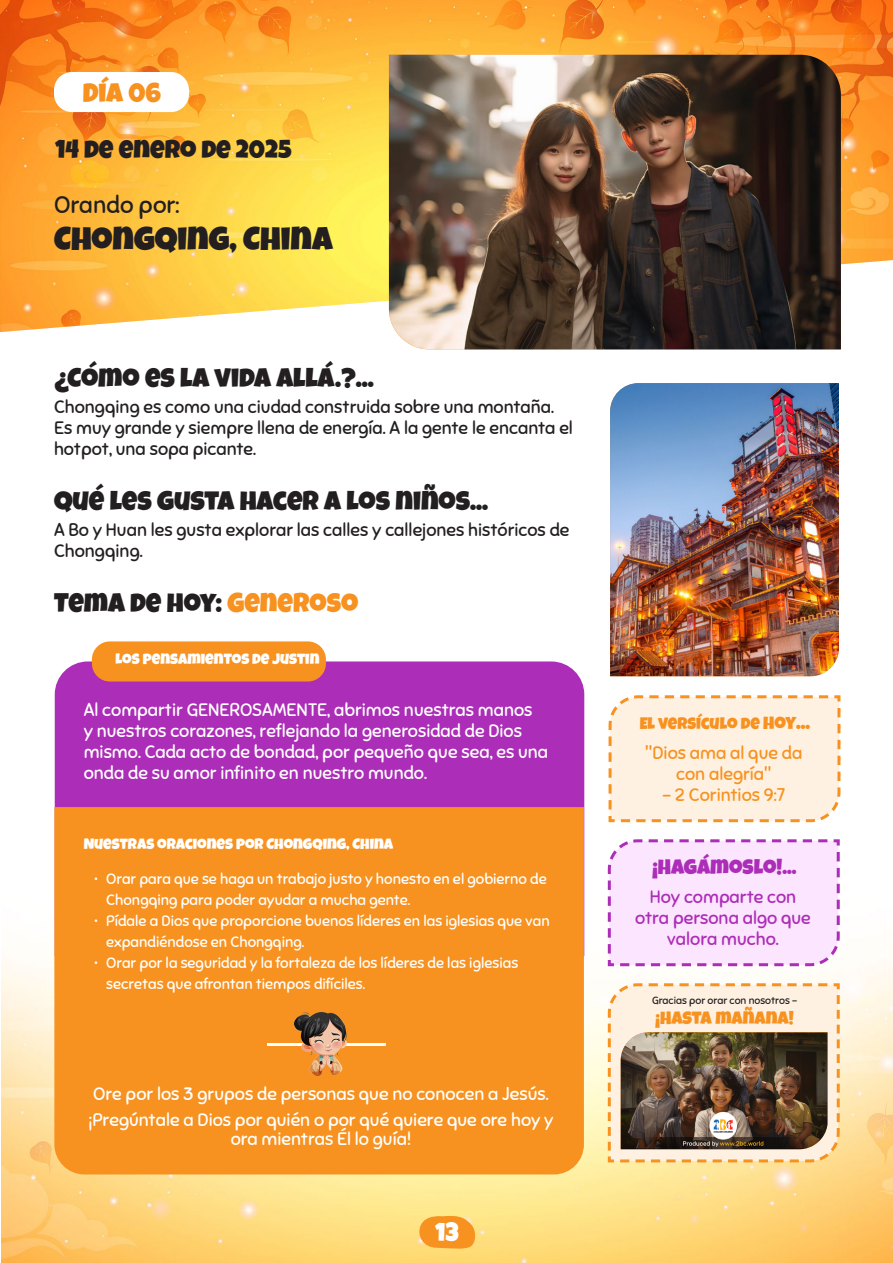
<style>
.page{position:relative;width:893px;height:1263px;background:#fff}
.page>*{position:absolute;margin:0;border:0;box-sizing:border-box;transform-origin:0 0}
.City_Name{font:33px "Luckiest Guy";color:#231f20}
.Header_3{font:27px "Luckiest Guy";color:#231f20}
.Header_3-2{font:27px "Luckiest Guy";color:#f79220}
.Date{font:25.5px "Luckiest Guy";color:#231f20}
.t1{font:25.5px "Luckiest Guy";color:#fff}
.Praying_for{font:24px "Sniglet";color:#231f20}
.Today_s_Verse{font:21px "Luckiest Guy";color:#ac2db7}
.t2{font:18px/21px "Sniglet";color:#fff}
.t3{font:18px/21px "Sniglet";color:#231f20}
.Bible_Verse_2{font:18px/21px "Sniglet";color:#ac2db7;text-align:center}
.Bible_Verse_2-2{font:18px/21px "Sniglet";color:#f79220;text-align:center}
.Today_s_Verse-2{font:18px "Luckiest Guy";color:#f79220}
.Today_s_Verse-3{font:16.5px "Luckiest Guy";color:#f79220}
.t4{font:15px/21px "Sniglet";color:#fff}
.Justin_s_thoughts{font:15px "Luckiest Guy";color:#fff}
.Bible_Verse_2-3{font:10.5px "Sniglet";color:#231f20}
.s1{color:#f79220}
.s2{font-size:18px}
.s3{font-size:21px}
</style>
<div class="page">
<img style="left:2px;top:739px;width:891px;height:524px">
<svg style="left:416px;top:1214px;width:60px;height:36px;background:#f8a83d"></svg>
<img style="left:0;top:0;width:893px;height:332px">
<div style="left:55px;top:661px;width:529px;height:146px;background:#ac2db7"></div>
<img style="left:389px;top:55px;width:452px;height:294px">
<div style="left:54px;top:72px;width:135px;height:40px;background:#fff;border-radius:18px"></div>
<div style="left:92px;top:641px;width:234px;height:40px;background:#f79220;border-radius:18px"></div>
<div style="left:54px;top:807px;width:530px;height:367px;background:#f79220"></div>
<hr style="left:267px;top:1043px;width:118px;height:2px;background:#fff">
<img style="left:294px;top:1012px;width:53px;height:64px">
<img style="left:610px;top:383px;width:229px;height:293px">
<svg style="left:607px;top:695px;width:235px;height:129px;background:#feeddb"></svg>
<svg style="left:606px;top:838px;width:235px;height:130px;background:#f8dffa"></svg>
<svg style="left:606px;top:982px;width:235px;height:182px;background:#fde8ce"></svg>
<img style="left:621px;top:1032px;width:206px;height:117px">
<p class="Header_3-2" style="left:83px;top:75px;width:80px">DÍA 06</p>
<p class="Date" style="left:56px;top:133px;width:238px">14 DE ENERO DE 2025</p>
<p class="Praying_for" style="left:54px;top:191px;width:127px">Orando por:</p>
<p class="City_Name" style="left:54px;top:217px;width:280px">CHONGQING, CHINA</p>
<p class="Header_3" style="left:54px;top:360px;width:321px">¿CÓMO ES LA VIDA ALLÁ.?...</p>
<p class="t3" style="left:54px;top:396px;width:520px">Chongqing es como una ciudad construida sobre una montaña.<br>Es muy grande y siempre llena de energía. A la gente le encanta el hotpot, una sopa picante.</p>
<p class="Header_3" style="left:54px;top:483px;width:436px">QUÉ LES GUSTA HACER A LOS NIÑOS...</p>
<p class="t3" style="left:54px;top:519px;width:517px">A Bo y Huan les gusta explorar las calles y callejones históricos de<br>Chongqing.</p>
<p class="Header_3" style="left:54px;top:585px;width:306px">TEMA DE HOY: <span class="s1">GENEROSO</span></p>
<p class="Justin_s_thoughts" style="left:116px;top:648px;width:205px">LOS PENSAMIENTOS DE JUSTIN</p>
<p class="t2" style="left:84px;top:699px;width:466px">Al compartir GENEROSAMENTE, abrimos nuestras manos<br>y nuestros corazones, reflejando la generosidad de Dios mismo. Cada acto de bondad, por pequeño que sea, es una onda de su amor infinito en nuestro mundo.</p>
<p class="Justin_s_thoughts" style="left:84px;top:834px;width:311px">NUESTRAS ORACIONES POR CHONGQING, CHINA</p>
<p class="t4" style="left:106px;top:869px;width:442px;text-indent:-12px">• Orar para que se haga un trabajo justo y honesto en el gobierno de<br>Chongqing para poder ayudar a mucha gente.</p>
<p class="t4" style="left:106px;top:911px;width:445px;text-indent:-12px">• Pídale a Dios que proporcione buenos líderes en las iglesias que van expandiéndose en Chongqing.</p>
<p class="t4" style="left:106px;top:953px;width:414px;text-indent:-12px">• Orar por la seguridad y la fortaleza de los líderes de las iglesias secretas que afrontan tiempos difíciles.</p>
<p class="t2" style="left:88px;top:1081px;width:467px;line-height:25.5px">Ore por los 3 grupos de personas que no conocen a Jesús. ¡Pregúntale a Dios por quién o por qué quiere que ore hoy y</p>
<p class="t2" style="left:231px;top:1128px;width:182px">ora mientras Él lo guía!</p>
<h3 class="t1" style="left:436px;top:1215px;width:25px">13</h3>
<p class="Today_s_Verse-3" style="left:640px;top:712px;width:172px">EL VERSÍCULO DE <span class="s2">HOY</span><span class="s3">...</span></p>
<p class="Bible_Verse_2-2" style="left:645px;top:743px;width:159px">"Dios ama al que da con alegría"</p>
<p class="Bible_Verse_2-2" style="left:662px;top:785px;width:124px">- 2 Corintios 9:7</p>
<p class="Today_s_Verse" style="left:652px;top:853px;width:146px">¡HAGÁMOSLO!...</p>
<p class="Bible_Verse_2" style="left:635px;top:887px;width:177px">Hoy comparte con otra persona algo que valora mucho.</p>
<p class="Bible_Verse_2-3" style="left:652px;top:993px;width:147px">Gracias por orar con nosotros –</p>
<p class="Today_s_Verse-2" style="left:655px;top:1005px;width:140px">¡HASTA MAÑANA!</p>
</div>
